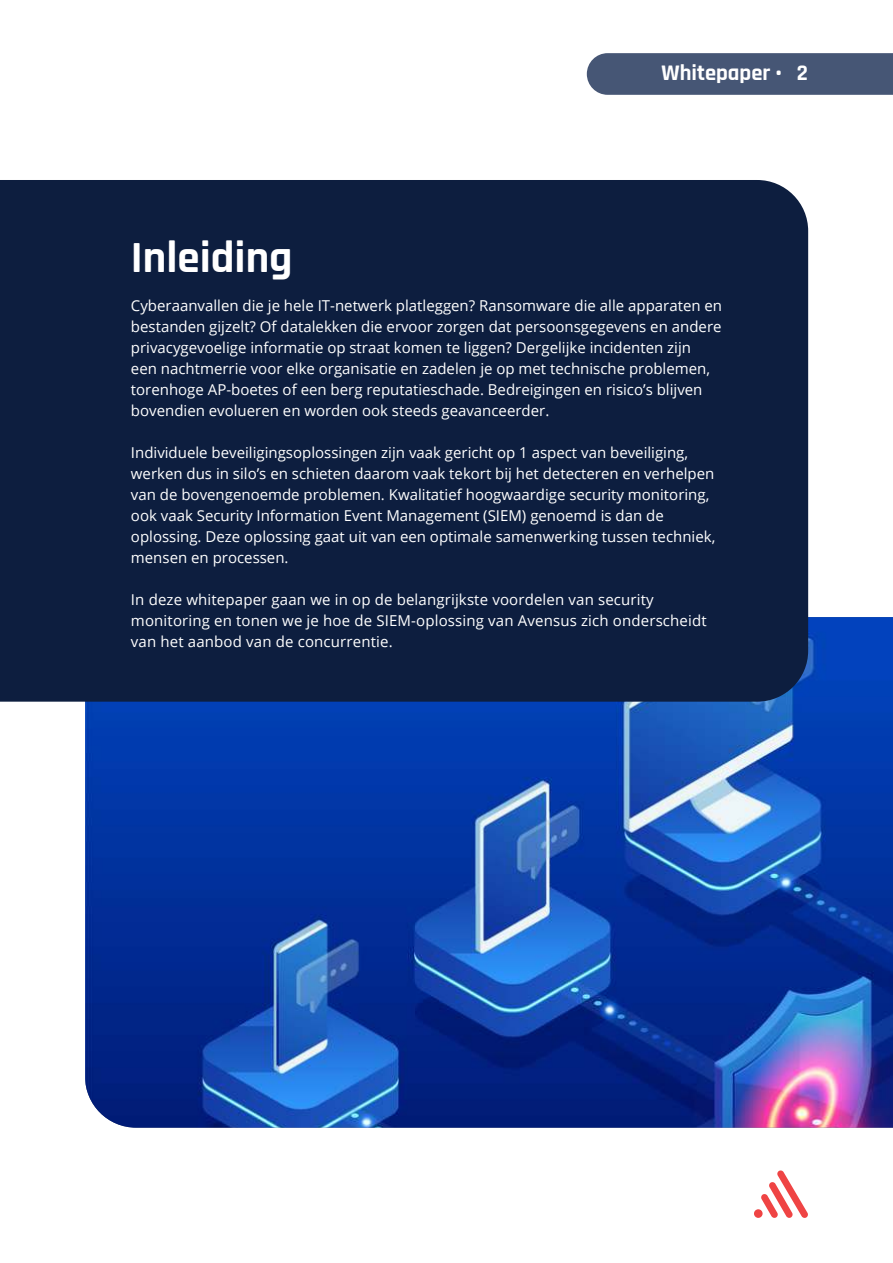
<style>
.page{position:relative;width:893px;height:1263px;background:#fff}
.page>*{position:absolute;margin:0;border:0;box-sizing:border-box;transform-origin:0 0}
.t1{font:700 45px "Rajdhani";color:#fff}
.t2{font:700 22.5px "Rajdhani";color:#fff}
.t3{font:15px/21px "Open Sans";color:#fff}
</style>
<div class="page">
<div style="left:587px;top:53px;width:306px;height:42px;background:#465675"></div>
<img style="left:85px;top:617px;width:808px;height:511px">
<div style="left:0;top:180px;width:808px;height:522px;background:#0d1e3f"></div>
<svg style="left:754px;top:1170px;width:54px;height:48px"></svg>
<h1 class="t1" style="left:131px;top:240px;width:163px">Inleiding</h1>
<h2 class="t2" style="left:662px;top:65px;width:148px">Whitepaper • 2</h2>
<p class="t3" style="left:131px;top:296px;width:593px">Cyberaanvallen die je hele IT-netwerk platleggen? Ransomware die alle apparaten en bestanden gijzelt? Of datalekken die ervoor zorgen dat persoonsgegevens en andere privacygevoelige informatie op straat komen te liggen? Dergelijke incidenten zijn<br>een nachtmerrie voor elke organisatie en zadelen je op met technische problemen, torenhoge AP-boetes of een berg reputatieschade. Bedreigingen en risico’s blijven bovendien evolueren en worden ook steeds geavanceerder.</p>
<p class="t3" style="left:131px;top:443px;width:586px">Individuele beveiligingsoplossingen zijn vaak gericht op 1 aspect van beveiliging, werken dus in silo’s en schieten daarom vaak tekort bij het detecteren en verhelpen van de bovengenoemde problemen. Kwalitatief hoogwaardige security monitoring, ook vaak Security Information Event Management (SIEM) genoemd is dan de oplossing. Deze oplossing gaat uit van een optimale samenwerking tussen techniek, mensen en processen.</p>
<p class="t3" style="left:131px;top:590px;width:577px">In deze whitepaper gaan we in op de belangrijkste voordelen van security monitoring en tonen we je hoe de SIEM-oplossing van Avensus zich onderscheidt van het aanbod van de concurrentie.</p>
</div>
